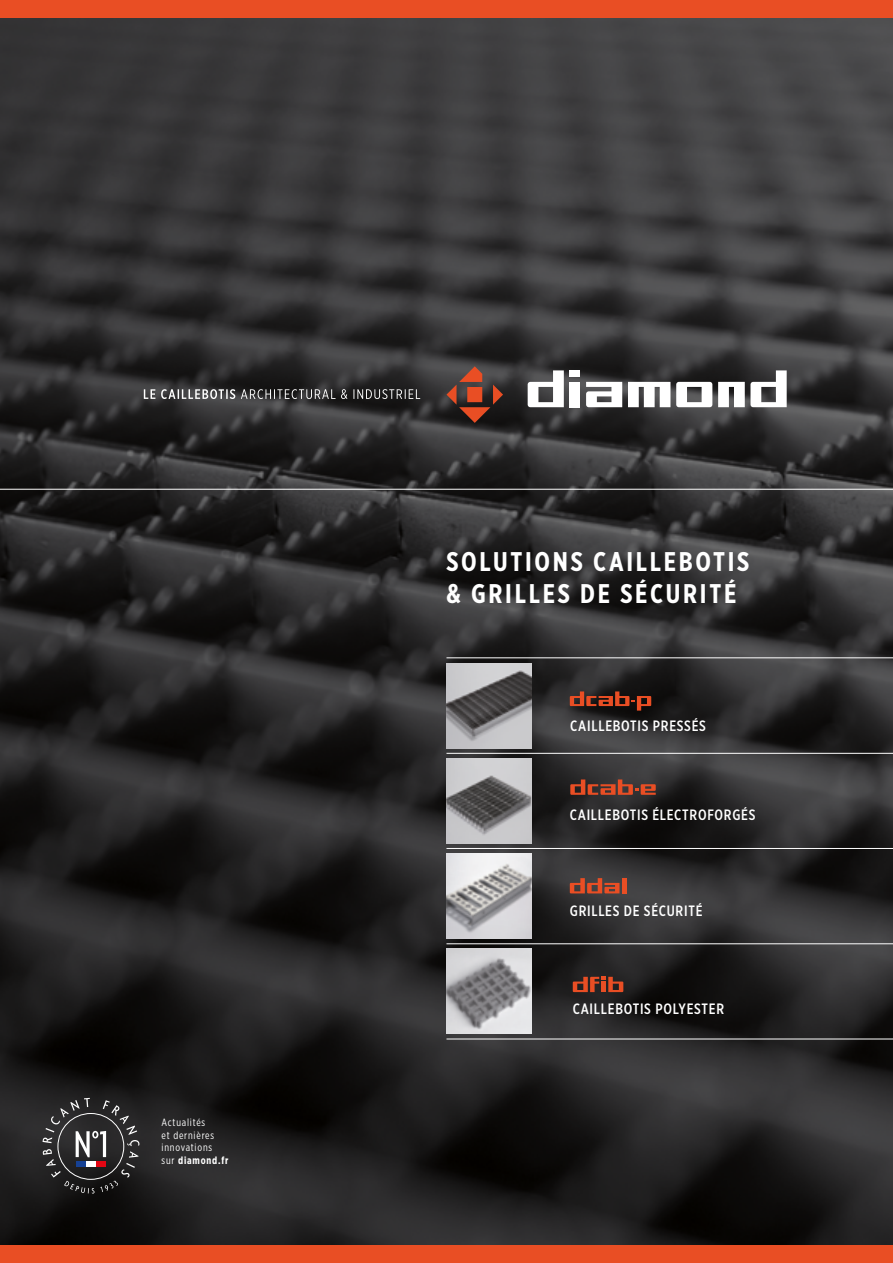
<style>
.page{position:relative;width:893px;height:1263px;background:#fff}
.page>*{position:absolute;margin:0;border:0;box-sizing:border-box;transform-origin:0 0}
.t1{font:700 27px "Gotham X Narrow";letter-spacing:.1em;color:#fff}
.t2{font:500 15px "Gotham X Narrow";letter-spacing:.05em;color:#fff}
.t3{font:10.5px "Gotham X Narrow";letter-spacing:.075em;color:#fff}
.t4{font:700 10.5px "Gotham X Narrow";letter-spacing:.075em;color:#fff}
.s1{font-weight:400}
</style>
<div class="page">
<img style="left:0;top:17px;width:893px;height:1229px">
<svg style="left:43px;top:1098px;width:96px;height:95px;background:#3e3c3d"></svg>
<svg style="left:570px;top:691px;width:81px;height:20px;background:#60291a"></svg>
<svg style="left:570px;top:779px;width:86px;height:16px"></svg>
<svg style="left:570px;top:878px;width:49px;height:15px"></svg>
<hr style="left:622px;top:878px;width:4px;height:15px;background:#e94e24">
<svg style="left:573px;top:977px;width:50px;height:15px"></svg>
<img style="left:446px;top:663px;width:85px;height:85px">
<img style="left:446px;top:854px;width:85px;height:85px">
<img style="left:446px;top:758px;width:85px;height:85px">
<img style="left:446px;top:949px;width:85px;height:85px">
<hr style="left:446px;top:753px;width:447px;height:1px;background:#fff">
<hr style="left:446px;top:657px;width:447px;height:1px;background:#fff">
<hr style="left:446px;top:848px;width:447px;height:1px;background:#fff">
<hr style="left:446px;top:943px;width:447px;height:1px;background:#fff">
<hr style="left:446px;top:1039px;width:447px;height:1px;background:#fff">
<svg style="left:586px;top:382px;width:36px;height:25px"></svg>
<svg style="left:528px;top:370px;width:36px;height:37px"></svg>
<svg style="left:628px;top:382px;width:42px;height:25px"></svg>
<svg style="left:718px;top:370px;width:69px;height:37px"></svg>
<svg style="left:676px;top:382px;width:36px;height:25px"></svg>
<div style="left:570px;top:382px;width:10px;height:25px;background:#fff"></div>
<div style="left:570px;top:370px;width:10px;height:7px;background:#fff"></div>
<svg style="left:446px;top:366px;width:57px;height:57px;background:#63392e"></svg>
<svg style="left:144px;top:389px;width:276px;height:10px;background:#626162"></svg>
<div style="left:0;top:1246px;width:893px;height:17px;background:#e94e24"></div>
<div style="left:0;top:0;width:893px;height:17px;background:#e94e24"></div>
<hr style="left:0;top:489px;width:893px;height:1px;background:#fff">
<p class="t3" style="left:162px;top:1116px;width:45px">Actualités</p>
<p class="t3" style="left:162px;top:1129px;width:54px">et dernières</p>
<p class="t3" style="left:162px;top:1141px;width:52px">innovations</p>
<p class="t4" style="left:162px;top:1154px;width:68px"><span class="s1">sur</span> diamond.fr</p>
<p class="t1" style="left:446px;top:545px;width:304px">SOLUTIONS CAILLEBOTIS</p>
<p class="t1" style="left:446px;top:577px;width:291px">&amp; GRILLES DE SÉCURITÉ</p>
<p class="t2" style="left:570px;top:716px;width:137px">CAILLEBOTIS PRESSÉS</p>
<p class="t2" style="left:570px;top:805px;width:187px">CAILLEBOTIS ÉLECTROFORGÉS</p>
<p class="t2" style="left:570px;top:901px;width:134px">GRILLES DE SÉCURITÉ</p>
<p class="t2" style="left:573px;top:999px;width:153px">CAILLEBOTIS POLYESTER</p>
</div>
